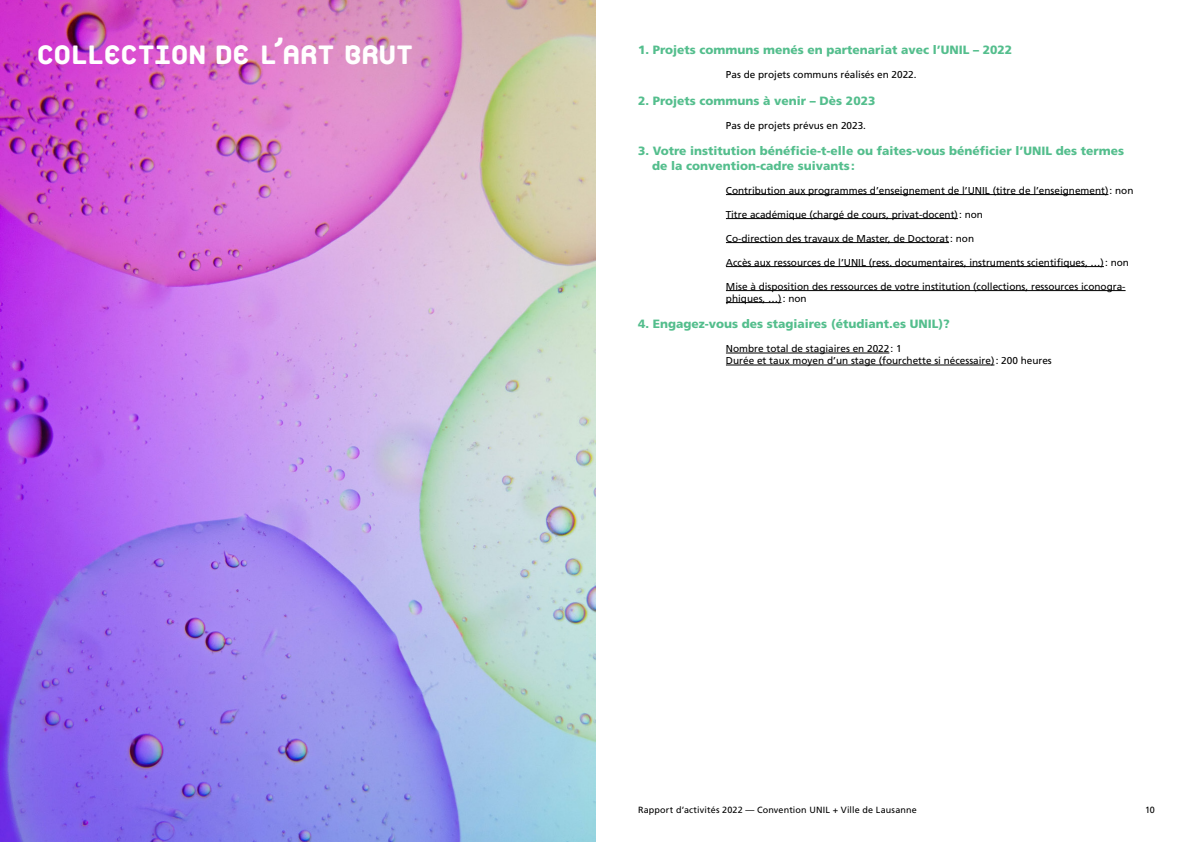
<style>
.page{position:relative;width:1191px;height:842px;background:#fff}
.page>*{position:absolute;margin:0;border:0;box-sizing:border-box;transform-origin:0 0}
.t1{font:800 40px "Platelet OT";letter-spacing:-.035em;color:#fff}
.t2{font:900 12px/14.4px "Frutiger LT Std";color:#54be8d}
.t3{font:10px/12px "Frutiger LT Std";color:#000}
.t4{font:9px "Frutiger LT Std";letter-spacing:.02em;color:#000}
</style>
<div class="page">
<img style="left:0;top:0;width:595px;height:842px">
<hr style="left:726px;top:194px;width:382px;height:1px;background:#000">
<hr style="left:726px;top:218px;width:232px;height:1px;background:#000">
<hr style="left:726px;top:242px;width:223px;height:1px;background:#000">
<hr style="left:726px;top:266px;width:378px;height:1px;background:#000">
<hr style="left:726px;top:290px;width:399px;height:1px;background:#000">
<hr style="left:726px;top:302px;width:55px;height:1px;background:#000">
<hr style="left:726px;top:353px;width:163px;height:1px;background:#000">
<hr style="left:726px;top:365px;width:268px;height:1px;background:#000">
<h1 class="t1" style="left:36px;top:34px;width:379px">COLLECTION DE L’ART BRUT</h1>
<p class="t2" style="left:638px;top:43px;width:375px">1. Projets communs menés en partenariat avec l’UNIL – 2022</p>
<p class="t3" style="left:726px;top:69px;width:192px">Pas de projets communs réalisés en 2022.</p>
<p class="t2" style="left:638px;top:93px;width:239px">2. Projets communs à venir – Dès 2023</p>
<p class="t3" style="left:726px;top:119px;width:142px">Pas de projets prévus en 2023.</p>
<p class="t2" style="left:652px;top:144px;width:473px;text-indent:-14px">3. Votre institution bénéficie-t-elle ou faites-vous bénéficier l’UNIL des termes de la convention-cadre suivants :</p>
<p class="t3" style="left:726px;top:184px;width:409px">Contribution aux programmes d’enseignement de l’UNIL (titre de l’enseignement): non</p>
<p class="t3" style="left:726px;top:208px;width:259px">Titre académique (chargé de cours, privat-docent): non</p>
<p class="t3" style="left:726px;top:232px;width:250px">Co-direction des travaux de Master, de Doctorat: non</p>
<p class="t3" style="left:726px;top:256px;width:404px">Accès aux ressources de l’UNIL (ress. documentaires, instruments scientifiques, …): non</p>
<p class="t3" style="left:726px;top:280px;width:401px">Mise à disposition des ressources de votre institution (collections, ressources iconogra&shy;phiques, …): non</p>
<p class="t2" style="left:638px;top:317px;width:313px">4. Engagez-vous des stagiaires (étudiant.es UNIL)?</p>
<p class="t3" style="left:726px;top:343px;width:327px">Nombre total de stagiaires en 2022: 1<br>Durée et taux moyen d’un stage (fourchette si nécessaire): 200 heures</p>
<p class="t4" style="left:638px;top:804px;width:280px">Rapport d’activités 2022 — Convention UNIL + Ville de Lausanne</p>
<p class="t4" style="left:1145px;top:804px;width:11px">10</p>
</div>
